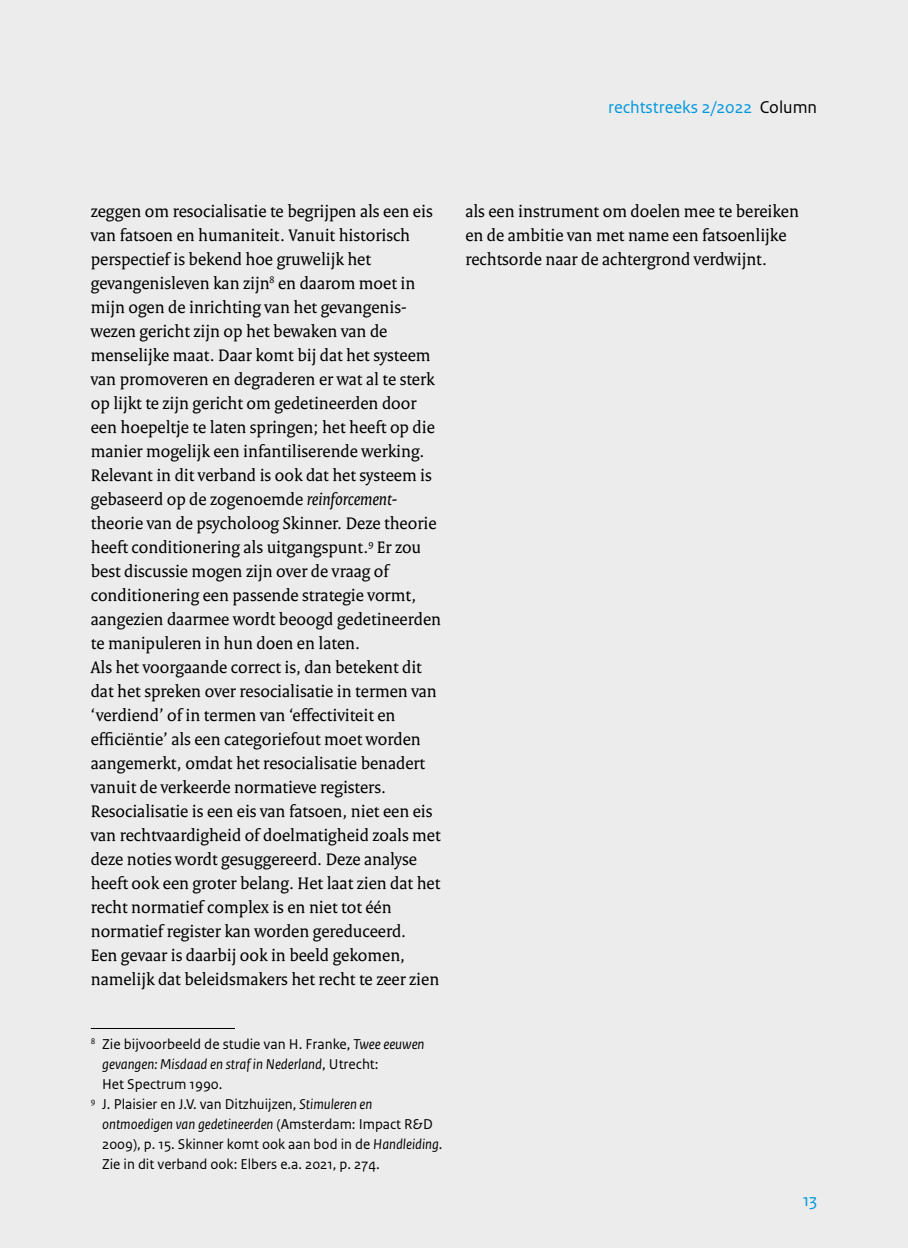
<style>
.page{position:relative;width:908px;height:1248px;background:#fff}
.page>*{position:absolute;margin:0;border:0;box-sizing:border-box;transform-origin:0 0}
.P_10_RO_Broodtekst_S{font:18px/24px "Rijksoverheid Serif";color:#000}
.t1{font:18px "Rijksoverheid Sans Text Regular 7";color:#0098dd}
.t2{font:18px "Rijksoverheid Sans Text";color:#0098dd}
._14_RO_Voetnoot{font:15px/20px "Rijksoverheid Sans Text";color:#000}
.s1{color:#000}
.s2{font-style:italic}
</style>
<div class="page">
<div style="left:0;top:0;width:907px;height:1247px;background:#ececed"></div>
<hr style="left:91px;top:1027px;width:144px;height:1px;background:#000">
<p class="t1" style="left:607px;top:97px;width:210px">rechtstreeks 2/2022 <span class="s1">Column</span></p>
<p class="P_10_RO_Broodtekst_S" style="left:91px;top:199px;width:351px">zeggen om resocialisatie te begrijpen als een eis van fatsoen en humaniteit. Vanuit historisch perspectief is bekend hoe gruwelijk het gevangenisleven kan zijn<sup>8</sup> en daarom moet in mijn ogen de inrichting van het gevangenis&shy;wezen gericht zijn op het bewaken van de menselijke maat. Daar komt bij dat het systeem van promoveren en degraderen er wat al te sterk op lijkt te zijn gericht om gedetineerden door een hoepeltje te laten springen; het heeft op die manier mogelijk een infantiliserende werking.<br>Relevant in dit verband is ook dat het systeem is gebaseerd op de zogenoemde <span class="s2">reinforcement&shy;</span>theorie van de psycholoog Skinner. Deze theorie heeft conditionering als uitgangspunt.<sup>9</sup> Er zou best discussie mogen zijn over de vraag of conditionering een passende strategie vormt, aangezien daarmee wordt beoogd gedetineerden te manipuleren in hun doen en laten.</p>
<p class="P_10_RO_Broodtekst_S" style="left:91px;top:655px;width:351px">Als het voorgaande correct is, dan betekent dit dat het spreken over resocialisatie in termen van ‘verdiend’ of in termen van ‘effectiviteit en efficiëntie’ als een categoriefout moet worden aangemerkt, omdat het resocialisatie benadert vanuit de verkeerde normatieve registers.<br>Resocialisatie is een eis van fatsoen, niet een eis van rechtvaardigheid of doelmatigheid zoals met deze noties wordt gesuggereerd. Deze analyse heeft ook een groter belang. Het laat zien dat het recht normatief complex is en niet tot één normatief register kan worden gereduceerd.<br>Een gevaar is daarbij ook in beeld gekomen, namelijk dat beleidsmakers het recht te zeer zien</p>
<p class="_14_RO_Voetnoot" style="left:102px;top:1033px;width:324px;text-indent:-11px"><sup>8</sup> Zie bijvoorbeeld de studie van H. Franke, <span class="s2">Twee eeuwen gevangen: Misdaad en straf in Nederland</span>, Utrecht:<br>Het Spectrum 1990.</p>
<p class="_14_RO_Voetnoot" style="left:102px;top:1093px;width:342px;text-indent:-11px"><sup>9</sup> J. Plaisier en J.V. van Ditzhuijzen, <span class="s2">Stimuleren en ontmoedigen van gedetineerden</span> (Amsterdam: Impact R&amp;D 2009), p. 15. Skinner komt ook aan bod in de <span class="s2">Handleiding</span>.<br>Zie in dit verband ook: Elbers e.a. 2021, p. 274.</p>
<p class="P_10_RO_Broodtekst_S" style="left:465px;top:199px;width:335px">als een instrument om doelen mee te bereiken en de ambitie van met name een fatsoenlijke rechtsorde naar de achtergrond verdwijnt.</p>
<p class="t2" style="left:802px;top:1189px;width:16px">13</p>
</div>
